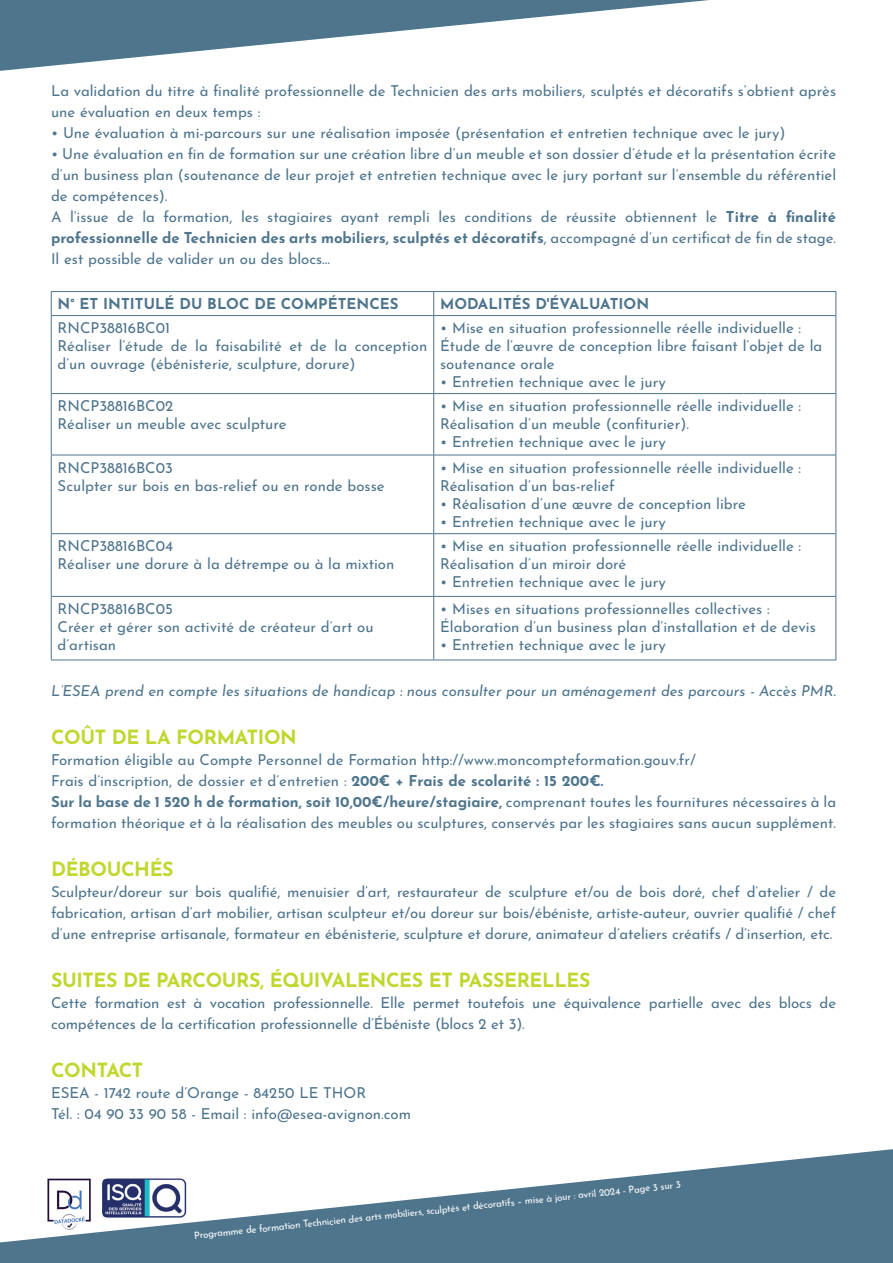
<style>
.page{position:relative;width:893px;height:1263px;background:#fff}
.page>*{position:absolute;margin:0;border:0;box-sizing:border-box;transform-origin:0 0}
.t1{font:700 19.5px "Josefin Sans";letter-spacing:-.02em;color:#c1d72f}
.t2{font:15px/21px "Josefin Sans";color:#4f758d}
.t3{font:italic 15px "Josefin Sans";color:#4f758d}
.t4{font:700 15px "Josefin Sans";color:#4f758d}
.t5{font:9.75px "Josefin Sans";color:#fff}
.s1{font-weight:700}
</style>
<div class="page">
<hr style="left:51px;top:291px;width:383px;height:1px;background:#4f758d">
<svg style="left:51px;top:292px;width:1px;height:23px"></svg>
<hr style="left:434px;top:291px;width:402px;height:1px;background:#4f758d">
<svg style="left:433px;top:292px;width:1px;height:23px"></svg>
<svg style="left:836px;top:292px;width:1px;height:23px"></svg>
<hr style="left:51px;top:315px;width:383px;height:1px;background:#4f758d">
<hr style="left:51px;top:316px;width:1px;height:77px;background:#4f758d">
<hr style="left:434px;top:315px;width:402px;height:1px;background:#4f758d">
<hr style="left:433px;top:316px;width:1px;height:77px;background:#4f758d">
<hr style="left:836px;top:316px;width:1px;height:77px;background:#4f758d">
<hr style="left:51px;top:393px;width:383px;height:1px;background:#4f758d">
<hr style="left:51px;top:394px;width:1px;height:61px;background:#4f758d">
<hr style="left:434px;top:393px;width:402px;height:1px;background:#4f758d">
<hr style="left:433px;top:394px;width:1px;height:61px;background:#4f758d">
<hr style="left:836px;top:394px;width:1px;height:61px;background:#4f758d">
<hr style="left:51px;top:455px;width:383px;height:1px;background:#4f758d">
<hr style="left:51px;top:455px;width:1px;height:78px;background:#4f758d">
<hr style="left:434px;top:455px;width:402px;height:1px;background:#4f758d">
<hr style="left:433px;top:455px;width:1px;height:78px;background:#4f758d">
<hr style="left:836px;top:455px;width:1px;height:78px;background:#4f758d">
<hr style="left:51px;top:533px;width:383px;height:1px;background:#4f758d">
<hr style="left:51px;top:534px;width:1px;height:62px;background:#4f758d">
<hr style="left:434px;top:533px;width:402px;height:1px;background:#4f758d">
<hr style="left:433px;top:534px;width:1px;height:62px;background:#4f758d">
<hr style="left:836px;top:534px;width:1px;height:62px;background:#4f758d">
<hr style="left:51px;top:596px;width:383px;height:1px;background:#4f758d">
<hr style="left:51px;top:597px;width:1px;height:63px;background:#4f758d">
<hr style="left:434px;top:596px;width:402px;height:1px;background:#4f758d">
<hr style="left:433px;top:597px;width:1px;height:63px;background:#4f758d">
<hr style="left:836px;top:597px;width:1px;height:63px;background:#4f758d">
<hr style="left:51px;top:660px;width:383px;height:1px;background:#4f758d">
<hr style="left:434px;top:660px;width:402px;height:1px;background:#4f758d">
<svg style="left:0;top:1149px;width:893px;height:114px;fill:#4f758d"></svg>
<img style="left:42px;top:1177px;width:53px;height:55px">
<img style="left:98px;top:1175px;width:90px;height:46px">
<svg style="left:0;top:0;width:709px;height:71px"></svg>
<p class="t2" style="left:51px;top:79px;width:787px">La validation du titre à finalité professionnelle de Technicien des arts mobiliers, sculptés et décoratifs s’obtient après une évaluation en deux temps :</p>
<p class="t2" style="left:51px;top:121px;width:736px">• Une évaluation à mi-parcours sur une réalisation imposée (présentation et entretien technique avec le jury)</p>
<p class="t2" style="left:51px;top:142px;width:787px">• Une évaluation en fin de formation sur une création libre d’un meuble et son dossier d’étude et la présentation écrite d’un business plan (soutenance de leur projet et entretien technique avec le jury portant sur l’ensemble du référentiel de compétences).<br>A l’issue de la formation, les stagiaires ayant rempli les conditions de réussite obtiennent le <span class="s1">Titre à finalité professionnelle de Technicien des arts mobiliers, sculptés et décoratifs</span>, accompagné d’un certificat de fin de stage.<br>Il est possible de valider un ou des blocs…</p>
<p class="t4" style="left:58px;top:293px;width:342px">N° ET INTITULÉ DU BLOC DE COMPÉTENCES</p>
<p class="t4" style="left:440px;top:293px;width:211px">MODALITÉS D'ÉVALUATION</p>
<p class="t2" style="left:58px;top:318px;width:371px;line-height:18px">RNCP38816BC01<br>Réaliser l’étude de la faisabilité et de la conception d’un ouvrage (ébénisterie, sculpture, dorure)</p>
<p class="t2" style="left:440px;top:318px;width:384px;line-height:18px">• Mise en situation professionnelle réelle individuelle :<br>Étude de l’œuvre de conception libre faisant l’objet de la soutenance orale</p>
<p class="t2" style="left:440px;top:370px;width:227px">• Entretien technique avec le jury</p>
<p class="t2" style="left:58px;top:396px;width:231px;line-height:18px">RNCP38816BC02<br>Réaliser un meuble avec sculpture</p>
<p class="t2" style="left:440px;top:396px;width:363px;line-height:18px">• Mise en situation professionnelle réelle individuelle :<br>Réalisation d’un meuble (confiturier).</p>
<p class="t2" style="left:440px;top:430px;width:227px">• Entretien technique avec le jury</p>
<p class="t2" style="left:58px;top:457px;width:328px;line-height:18px">RNCP38816BC03<br>Sculpter sur bois en bas-relief ou en ronde bosse</p>
<p class="t2" style="left:440px;top:457px;width:363px;line-height:18px">• Mise en situation professionnelle réelle individuelle :<br>Réalisation d’un bas-relief</p>
<p class="t2" style="left:440px;top:492px;width:307px">• Réalisation d’une œuvre de conception libre</p>
<p class="t2" style="left:440px;top:510px;width:227px">• Entretien technique avec le jury</p>
<p class="t2" style="left:58px;top:536px;width:338px;line-height:18px">RNCP38816BC04<br>Réaliser une dorure à la détrempe ou à la mixtion</p>
<p class="t2" style="left:440px;top:536px;width:363px;line-height:18px">• Mise en situation professionnelle réelle individuelle :<br>Réalisation d’un miroir doré</p>
<p class="t2" style="left:440px;top:570px;width:227px">• Entretien technique avec le jury</p>
<p class="t2" style="left:58px;top:598px;width:317px;line-height:18px">RNCP38816BC05<br>Créer et gérer son activité de créateur d’art ou d’artisan</p>
<p class="t2" style="left:440px;top:598px;width:377px;line-height:18px">• Mises en situations professionnelles collectives :<br>Élaboration d’un business plan d’installation et de devis</p>
<p class="t2" style="left:440px;top:633px;width:227px">• Entretien technique avec le jury</p>
<p class="t3" style="left:51px;top:678px;width:786px">L’ESEA prend en compte les situations de handicap : nous consulter pour un aménagement des parcours - Accès PMR.</p>
<h1 class="t1" style="left:51px;top:723px;width:247px">COÛT DE LA FORMATION</h1>
<p class="t2" style="left:51px;top:748px;width:787px">Formation éligible au Compte Personnel de Formation http://www.moncompteformation.gouv.fr/<br>Frais d’inscription, de dossier et d’entretien : <span class="s1">200€ + Frais de scolarité : 15 200€.<br>Sur la base de 1 520 h de formation, soit 10,00€/heure/stagiaire,</span> comprenant toutes les fournitures nécessaires à la formation théorique et à la réalisation des meubles ou sculptures, conservés par les stagiaires sans aucun supplément.</p>
<h1 class="t1" style="left:51px;top:855px;width:124px">DÉBOUCHÉS</h1>
<p class="t2" style="left:51px;top:880px;width:787px;text-align:justify">Sculpteur/doreur sur bois qualifié, menuisier d’art, restaurateur de sculpture et/ou de bois doré, chef d’atelier / de fabrication, artisan d’art mobilier, artisan sculpteur et/ou doreur sur bois/ébéniste, artiste-auteur, ouvrier qualifié / chef d’une entreprise artisanale, formateur en ébénisterie, sculpture et dorure, animateur d’ateliers créatifs / d’insertion, etc.</p>
<h1 class="t1" style="left:51px;top:966px;width:541px">SUITES DE PARCOURS, ÉQUIVALENCES ET PASSERELLES</h1>
<p class="t2" style="left:51px;top:991px;width:787px">Cette formation est à vocation professionnelle. Elle permet toutefois une équivalence partielle avec des blocs de compétences de la certification professionnelle d’Ébéniste (blocs 2 et 3).</p>
<h1 class="t1" style="left:51px;top:1056px;width:94px">CONTACT</h1>
<p class="t2" style="left:51px;top:1081px;width:362px">ESEA - 1742 route d’Orange - 84250 LE THOR<br>Tél. : 04 90 33 90 58 - Email : info@esea-avignon.com</p>
<p class="t5" style="left:193px;top:1228px;width:491px;rotate:-6deg">Programme de formation Technicien des arts mobiliers, sculptés et décoratifs – mise à jour : avril 2024 - Page 3 sur 3</p>
</div>
